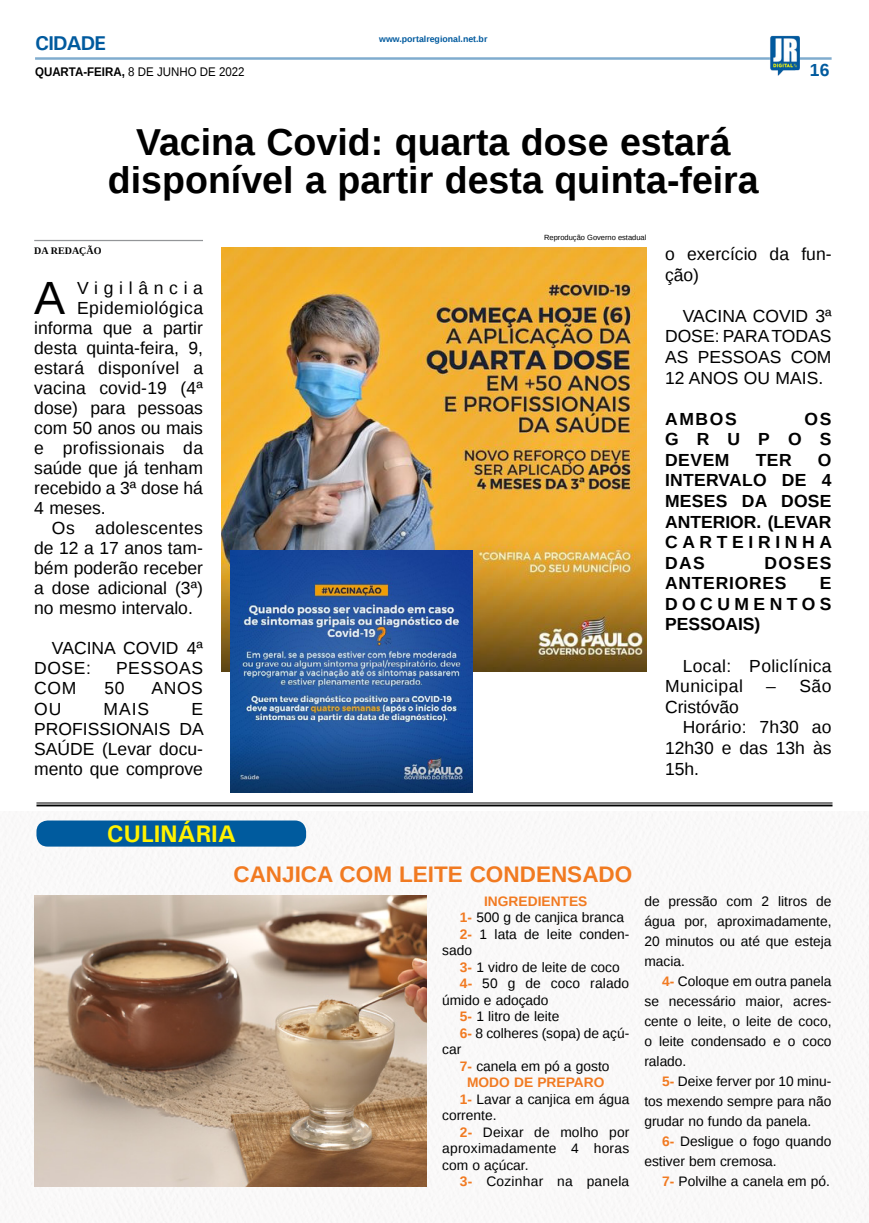
<style>
.page{position:relative;width:869px;height:1223px;background:#fff}
.page>*{position:absolute;margin:0;border:0;box-sizing:border-box;transform-origin:0 0}
.MATÉRIA{font:46.62px "Liberation Sans";color:#000}
.TÍTULO{font:700 37.5px "Liberation Sans";color:#000}
.t1{font:700 24px "Univers";color:#fff200}
.TÍTULO-2{font:700 22.5px "Liberation Sans";color:#f17a21}
.TITULO_PG{font:700 20px "Univers";letter-spacing:-.04em;color:#005a9e}
.MATÉRIA-2{font:17.5px/20px "Liberation Sans";color:#000;text-align:justify}
.MATÉRIA-3{font:700 17.5px/20.6px "Liberation Sans";letter-spacing:.045em;color:#000;text-align:justify}
.MATÉRIA-4{font:17.5px/20.6px "Liberation Sans";letter-spacing:.02em;color:#000}
.MATÉRIA-5{font:17.5px "Liberation Sans";letter-spacing:.03em;color:#000}
.MATÉRIA-6{font:17.5px "Liberation Sans";letter-spacing:.325em;color:#000}
.TÍTULO-3{font:700 17.5px "Liberation Sans";color:#005a9e}
.MATÉRIA-7{font:13.75px/20px "Liberation Sans";color:#000101}
.MATÉRIA-8{font:700 13.75px "Liberation Sans";color:#f17a21}
.MATÉRIA-9{font:13.75px "Liberation Sans";letter-spacing:.02em;color:#000101}
.DATA_PG{font:12.5px "Liberation Sans";color:#000;scale:.92 1}
.CRÉDITO_NOME{font:700 10px "Liberation Serif";color:#000}
.DATA_PG-2{font:700 8.75px "Liberation Sans";color:#005a9e}
.CRÉDITO_FOTO{font:7.5px "Liberation Sans";color:#000}
.s1{font-weight:700}
.s2{font-weight:700;color:#f17a21}
</style>
<div class="page">
<hr style="left:35px;top:57px;width:796px;height:3px;background:#005a9e">
<img style="left:769px;top:36px;width:30px;height:40px">
<img style="left:1px;top:811px;width:867px;height:411px">
<div style="left:36px;top:820px;width:270px;height:26px;background:#005b9e;border-radius:11px"></div>
<hr style="left:36px;top:802px;width:796px;height:1px;background:#000101">
<hr style="left:36px;top:804px;width:796px;height:2px;background:#000101">
<img style="left:34px;top:896px;width:392px;height:290px">
<img style="left:222px;top:247px;width:424px;height:424px">
<hr style="left:34px;top:240px;width:169px;height:1px;background:#939598">
<img style="left:230px;top:550px;width:242px;height:242px">
<p class="TITULO_PG" style="left:35px;top:31px;width:72px">CIDADE</p>
<p class="DATA_PG" style="left:35px;top:65px;width:229px"><span class="s1">QUARTA-FEIRA,</span> 8 DE JUNHO DE 2022</p>
<p class="DATA_PG-2" style="left:379px;top:33px;width:110px">www.portalregional.net.br</p>
<p class="TÍTULO" style="left:136px;top:116px;width:595px">Vacina Covid: quarta dose estará</p>
<p class="TÍTULO" style="left:108px;top:154px;width:652px">disponível a partir desta quinta-feira</p>
<p class="CRÉDITO_FOTO" style="left:544px;top:234px;width:104px">Reprodução Governo estadual</p>
<p class="TÍTULO-3" style="left:809px;top:58px;width:21px">16</p>
<p class="CRÉDITO_NOME" style="left:34px;top:244px;width:69px">DA REDAÇÃO</p>
<p class="MATÉRIA" style="left:34px;top:272px;width:33px">A</p>
<p class="MATÉRIA-6" style="left:77px;top:278px;width:127px">Vigilância</p>
<p class="MATÉRIA-5" style="left:77px;top:298px;width:127px">Epidemiológica</p>
<p class="MATÉRIA-2" style="left:34px;top:319px;width:170px">informa que a partir</p>
<p class="MATÉRIA-2" style="left:34px;top:339px;width:170px">desta quinta-feira, 9,</p>
<p class="MATÉRIA-2" style="left:34px;top:359px;width:170px">estará disponível a</p>
<p class="MATÉRIA-2" style="left:34px;top:379px;width:170px">vacina covid-19 (4ª</p>
<p class="MATÉRIA-2" style="left:34px;top:399px;width:170px">dose) para pessoas</p>
<p class="MATÉRIA-2" style="left:34px;top:419px;width:170px">com 50 anos ou mais</p>
<p class="MATÉRIA-4" style="left:34px;top:438px;width:170px">e profissionais da</p>
<p class="MATÉRIA-2" style="left:34px;top:459px;width:170px">saúde que já tenham</p>
<p class="MATÉRIA-2" style="left:34px;top:479px;width:170px">recebido a 3ª dose há</p>
<p class="MATÉRIA-2" style="left:34px;top:499px;width:73px">4 meses.</p>
<p class="MATÉRIA-2" style="left:34px;top:519px;width:170px;text-indent:18px">Os adolescentes de 12 a 17 anos tam&shy;bém poderão receber a dose adicional (3ª) no mesmo intervalo.</p>
<p class="MATÉRIA-2" style="left:34px;top:639px;width:170px;text-indent:18px">VACINA COVID 4ª<br>DOSE:</p>
<p class="MATÉRIA-5" style="left:116px;top:658px;width:88px">PESSOAS</p>
<p class="MATÉRIA-2" style="left:34px;top:679px;width:44px">COM</p>
<p class="MATÉRIA-2" style="left:104px;top:679px;width:22px">50</p>
<p class="MATÉRIA-2" style="left:151px;top:679px;width:53px">ANOS</p>
<p class="MATÉRIA-2" style="left:34px;top:699px;width:29px">OU</p>
<p class="MATÉRIA-2" style="left:103px;top:699px;width:47px">MAIS</p>
<p class="MATÉRIA-2" style="left:34px;top:699px;width:171px;text-indent:157px">E PROFISSIONAIS DA SAÚDE (Levar docu&shy;mento que comprove</p>
<p class="MATÉRIA-2" style="left:664px;top:244px;width:168px;line-height:20.6px">o exercício da fun&shy;ção)</p>
<p class="MATÉRIA-2" style="left:664px;top:306px;width:168px;line-height:20.6px;text-indent:18px">VACINA COVID 3ª DOSE: PARA TODAS AS PESSOAS COM 12 ANOS OU MAIS.</p>
<p class="MATÉRIA-3" style="left:664px;top:408px;width:73px">AMBOS</p>
<p class="MATÉRIA-3" style="left:664px;top:408px;width:168px;text-indent:139px">OS GRUPOS DEVEM</p>
<p class="MATÉRIA-3" style="left:664px;top:449px;width:168px;text-indent:153px">O INTERVALO DE 4<br>MESES DA DOSE ANTERIOR. (LEVAR CARTEIRINHA DAS</p>
<p class="MATÉRIA-3" style="left:755px;top:449px;width:38px">TER</p>
<p class="MATÉRIA-3" style="left:664px;top:552px;width:168px;text-indent:99px">DOSES<br>ANTERIORES</p>
<p class="MATÉRIA-3" style="left:664px;top:572px;width:168px;text-indent:155px">E DOCUMENTOS PESSOAIS)</p>
<p class="MATÉRIA-4" style="left:664px;top:656px;width:168px;text-indent:18px">Local: Policlínica<br>Municipal</p>
<p class="MATÉRIA-2" style="left:766px;top:677px;width:67px">– São</p>
<p class="MATÉRIA-2" style="left:664px;top:697px;width:75px">Cristóvão</p>
<p class="MATÉRIA-2" style="left:664px;top:717px;width:168px;line-height:20.6px;text-indent:18px">Horário: 7h30 ao 12h30 e das 13h às 15h.</p>
<p class="t1" style="left:107px;top:819px;width:130px">CULINÁRIA</p>
<p class="TÍTULO-2" style="left:233px;top:858px;width:400px">CANJICA COM LEITE CONDENSADO</p>
<p class="MATÉRIA-8" style="left:484px;top:891px;width:105px">INGREDIENTES</p>
<p class="MATÉRIA-7" style="left:459px;top:908px;width:165px"><span class="s2">1-</span> 500 g de canjica branca</p>
<p class="MATÉRIA-7" style="left:442px;top:926px;width:188px;line-height:16.5px;text-indent:18px"><span class="s2">2-</span> 1 lata de leite conden&shy;sado</p>
<p class="MATÉRIA-7" style="left:459px;top:957px;width:161px"><span class="s2">3-</span> 1 vidro de leite de coco</p>
<p class="MATÉRIA-7" style="left:442px;top:975px;width:188px;line-height:16.5px;text-indent:18px"><span class="s2">4-</span> 50 g de coco ralado úmido e adoçado</p>
<p class="MATÉRIA-7" style="left:459px;top:1007px;width:101px"><span class="s2">5-</span> 1 litro de leite</p>
<p class="MATÉRIA-7" style="left:442px;top:1025px;width:188px;line-height:16.5px;text-indent:18px"><span class="s2">6-</span> 8 colheres (sopa) de açú&shy;car</p>
<p class="MATÉRIA-7" style="left:459px;top:1056px;width:151px"><span class="s2">7-</span> canela em pó a gosto</p>
<p class="MATÉRIA-8" style="left:467px;top:1073px;width:139px">MODO DE PREPARO</p>
<p class="MATÉRIA-7" style="left:442px;top:1091px;width:188px;line-height:16.5px;text-indent:18px"><span class="s2">1-</span> Lavar a canjica em água corrente.</p>
<p class="MATÉRIA-7" style="left:442px;top:1124px;width:189px;line-height:16.5px;text-align:justify;text-indent:18px"><span class="s2">2-</span> Deixar de molho por aproximadamente 4 horas com o açúcar.</p>
<p class="MATÉRIA-9" style="left:459px;top:1173px;width:171px"><span class="s2">3-</span> Cozinhar na panela</p>
<p class="MATÉRIA-7" style="left:644px;top:891px;width:188px;text-align:justify">de pressão com 2 litros de água por, aproximadamente, 20 minutos ou até que esteja macia.</p>
<p class="MATÉRIA-7" style="left:644px;top:971px;width:188px;text-align:justify;text-indent:18px"><span class="s2">4-</span> Coloque em outra panela se necessário maior, acres&shy;cente o leite, o leite de coco, o leite condensado e o coco ralado.</p>
<p class="MATÉRIA-7" style="left:644px;top:1071px;width:188px;text-align:justify;text-indent:18px"><span class="s2">5-</span> Deixe ferver por 10 minu&shy;tos mexendo sempre para não grudar no fundo da panela.</p>
<p class="MATÉRIA-7" style="left:644px;top:1131px;width:188px;text-indent:18px"><span class="s2">6-</span> Desligue o fogo quando estiver bem cremosa.</p>
<p class="MATÉRIA-7" style="left:661px;top:1171px;width:169px"><span class="s2">7-</span> Polvilhe a canela em pó.</p>
</div>
